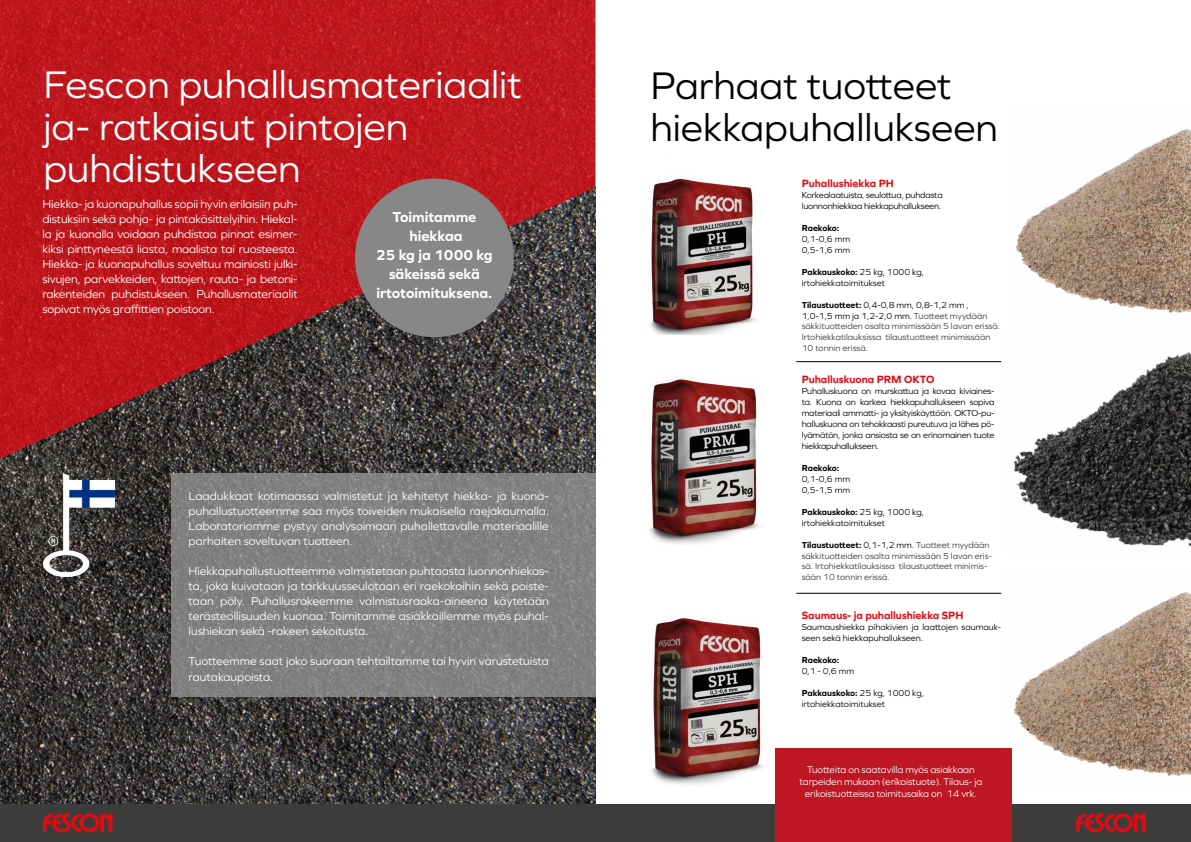
<style>
.page{position:relative;width:1191px;height:842px;background:#fff}
.page>*{position:absolute;margin:0;border:0;box-sizing:border-box;transform-origin:0 0}
.t1{font:40px/42px "Graphie";color:#fff}
.t2{font:40px/42px "Graphie";color:#000}
.t3{font:700 15px/19px "Graphie";color:#fff;text-align:center}
.t4{font:12px/15px "Graphie";color:#fff;text-align:justify}
.t5{font:700 11px "Graphie";color:#dc0d15}
.t6{font:10px/12px "Graphie";letter-spacing:-.01em;color:#fff;text-align:center}
.t7{font:9px/11px "Graphie";letter-spacing:-.005em;color:#000}
.t8{font:9px/10.8px "Graphie";color:#3c3c3b}
.t9{font:700 9px "Graphie";color:#000}
.s1{font-weight:700}
.s2{font-weight:700;color:#000}
.s3{color:#000}
</style>
<div class="page">
<img style="left:0;top:461px;width:595px;height:343px">
<svg style="left:0;top:0;width:666px;height:461px;fill:#ba1a1f"></svg>
<div style="left:0;top:804px;width:604px;height:38px;background:#3c3c3b"></div>
<svg style="left:43px;top:813px;width:69px;height:19px"></svg>
<div style="left:355px;top:178px;width:159px;height:159px;background:#878787;border-radius:50%"></div>
<img style="left:43px;top:473px;width:72px;height:104px">
<svg style="left:171px;top:473px;width:424px;height:223px;fill:#818080"></svg>
<img style="left:632px;top:365px;width:129px;height:179px">
<img style="left:651px;top:617px;width:112px;height:168px">
<div style="left:587px;top:804px;width:604px;height:38px;background:#3c3c3b"></div>
<svg style="left:1076px;top:813px;width:69px;height:19px"></svg>
<img style="left:1016px;top:129px;width:175px;height:184px">
<img style="left:1013px;top:352px;width:178px;height:194px">
<img style="left:1011px;top:592px;width:180px;height:198px">
<hr style="left:796px;top:361px;width:205px;height:1px;background:#000">
<hr style="left:796px;top:593px;width:205px;height:1px;background:#000">
<svg style="left:595px;top:0;width:72px;height:199px"></svg>
<img style="left:638px;top:164px;width:119px;height:170px">
<div style="left:775px;top:748px;width:236px;height:94px;background:#be1622"></div>
<h1 class="t1" style="left:43px;top:63px;width:480px">Fescon puhallusmateriaalit ja- ratkaisut pintojen puhdistukseen</h1>
<p class="t4" style="left:42px;top:197px;width:257px">Hiekka- ja kuonapuhallus sopii hyvin erilaisiin puh&shy;distuksiin sekä pohja- ja pintakäsittelyihin. Hiekal&shy;la ja kuonalla voidaan puhdistaa pinnat esimer&shy;kiksi pinttyneestä liasta, maalista tai ruosteesta.<br>Hiekka- ja kuonapuhallus soveltuu mainiosti julki&shy;sivujen, parvekkeiden, kattojen, rauta- ja betoni&shy;rakenteiden puhdistukseen. Puhallusmateriaalit sopivat myös graffittien poistoon.</p>
<p class="t3" style="left:376px;top:207px;width:118px">Toimitamme hiekkaa<br>25 kg ja 1000 kg säkeissä sekä irtotoimituksena.</p>
<p class="t4" style="left:189px;top:489px;width:362px">Laadukkaat kotimaassa valmistetut ja kehitetyt hiekka- ja kuona&shy;puhallustuotteemme saa myös toiveiden mukaisella raejakaumalla.<br>Laboratoriomme pystyy analysoimaan puhallettavalle materiaalille parhaiten soveltuvan tuotteen.</p>
<p class="t4" style="left:189px;top:564px;width:362px">Hiekkapuhallustuotteemme valmistetaan puhtaasta luonnonhiekas&shy;ta, joka kuivataan ja tarkkuusseulotaan eri raekokoihin sekä poiste&shy;taan pöly. Puhallusrakeemme valmistusraaka-aineena käytetään terästeollisuuden kuonaa. Toimitamme asiakkaillemme myös puhal&shy;lushiekan sekä -rakeen sekoitusta.</p>
<p class="t4" style="left:189px;top:653px;width:362px;line-height:16px">Tuotteemme saat joko suoraan tehtailtamme tai hyvin varustetuista rautakaupoista.</p>
<h1 class="t2" style="left:650px;top:64px;width:349px">Parhaat tuotteet hiekkapuhallukseen</h1>
<p class="t5" style="left:801px;top:177px;width:94px">Puhallushiekka PH</p>
<p class="t7" style="left:801px;top:189px;width:142px">Korkealaatuista, seulottua, puhdasta luonnonhiekkaa hiekkapuhallukseen.</p>
<p class="t9" style="left:801px;top:222px;width:39px">Raekoko:</p>
<p class="t7" style="left:801px;top:233px;width:50px">0,1-0,6 mm<br>0,5-1,6 mm</p>
<p class="t7" style="left:801px;top:266px;width:124px"><span class="s1">Pakkauskoko:</span> 25 kg, 1000 kg, irtohiekkatoimitukset</p>
<p class="t8" style="left:801px;top:299px;width:200px"><span class="s2">Tilaustuotteet:</span> <span class="s3">0,4-0,8 mm, 0,8-1,2 mm , 1,0-1,5 mm ja 1,2-2,0 mm.</span> Tuotteet myydään säkkituotteiden osalta minimissään 5 lavan erissä.<br>Irtohiekkatilauksissa tilaustuotteet minimissään 10 tonnin erissä.</p>
<p class="t5" style="left:801px;top:373px;width:134px">Puhalluskuona PRM OKTO</p>
<p class="t7" style="left:801px;top:385px;width:194px;text-align:justify">Puhalluskuona on murskattua ja kovaa kiviaines&shy;ta. Kuona on karkea hiekkapuhallukseen sopiva materiaali ammatti- ja yksityiskäyttöön. OKTO-pu&shy;halluskuona on tehokkaasti pureutuva ja lähes pö&shy;lyämätön, jonka ansiosta se on erinomainen tuote hiekkapuhallukseen.</p>
<p class="t9" style="left:801px;top:462px;width:39px">Raekoko:</p>
<p class="t7" style="left:801px;top:473px;width:50px">0,1-0,6 mm<br>0,5-1,5 mm</p>
<p class="t7" style="left:801px;top:506px;width:124px"><span class="s1">Pakkauskoko:</span> 25 kg, 1000 kg, irtohiekkatoimitukset</p>
<p class="t8" style="left:801px;top:539px;width:192px"><span class="s2">Tilaustuotteet:</span> <span class="s3">0,1-1,2 mm.</span> Tuotteet myydään säkkituotteiden osalta minimissään 5 lavan eris&shy;sä. Irtohiekkatilauksissa tilaustuotteet minimis&shy;sään 10 tonnin erissä.</p>
<p class="t5" style="left:801px;top:608px;width:163px">Saumaus- ja puhallushiekka SPH</p>
<p class="t7" style="left:801px;top:621px;width:201px">Saumaushiekka pihakivien ja laattojen saumauk&shy;seen sekä hiekkapuhallukseen.</p>
<p class="t9" style="left:801px;top:654px;width:39px">Raekoko:</p>
<p class="t7" style="left:801px;top:665px;width:54px">0,1 - 0,6 mm</p>
<p class="t7" style="left:801px;top:687px;width:124px"><span class="s1">Pakkauskoko:</span> 25 kg, 1000 kg, irtohiekkatoimitukset</p>
<p class="t6" style="left:799px;top:763px;width:184px">Tuotteita on saatavilla myös asiakkaan tarpeiden mukaan (erikoistuote). Tilaus- ja erikoistuotteissa toimitusaika on 14 vrk.</p>
</div>
